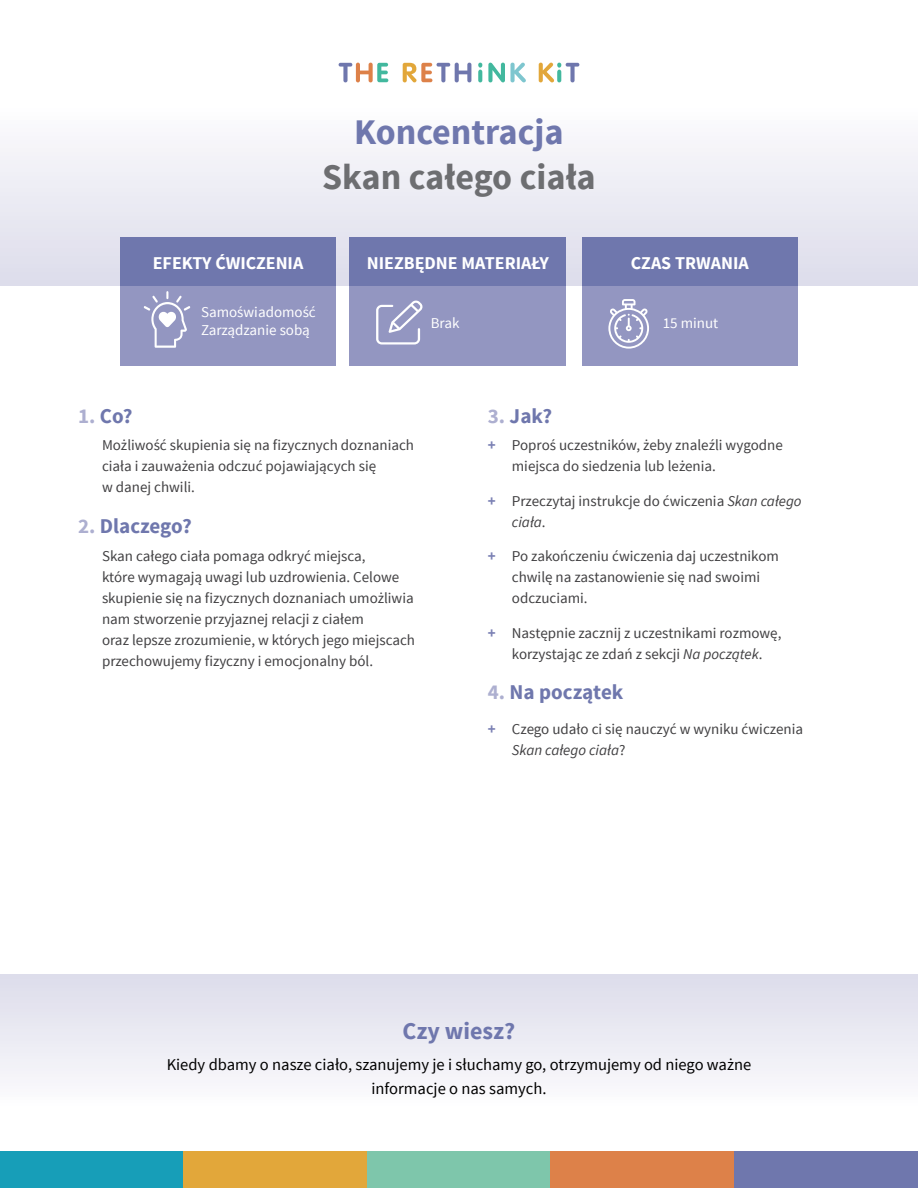
<style>
.page{position:relative;width:918px;height:1188px;background:#fff}
.page>*{position:absolute;margin:0;border:0;box-sizing:border-box;transform-origin:0 0}
.t1{font:700 36px "Source Sans Pro";color:#6d6e71}
.t2{font:700 36px "Source Sans Pro";color:#6f77ad}
.t3{font:700 24px "Source Sans Pro";color:#6f77ad}
.t4{font:700 21px "Source Sans Pro";color:#6f77ad}
.t5{font:700 18px "Source Sans Pro";color:#fff}
.t6{font:16.5px/24px "Source Sans Pro";color:#000;text-align:center}
.t7{font:15px/21px "Source Sans Pro";color:#414042}
.t8{font:15px/18px "Source Sans Pro";color:#fff}
.s1{color:#adafd0}
.s2{font-weight:700;color:#7b81b4}
.s3{font-style:italic}
</style>
<div class="page">
<svg style="left:0;top:974px;width:918px;height:103px"></svg>
<div style="left:0;top:1151px;width:184px;height:37px;background:#179eb8"></div>
<div style="left:184px;top:1151px;width:183px;height:37px;background:#e2a73a"></div>
<div style="left:367px;top:1151px;width:184px;height:37px;background:#7ec6ab"></div>
<div style="left:550px;top:1151px;width:184px;height:37px;background:#dd8149"></div>
<div style="left:734px;top:1151px;width:184px;height:37px;background:#6f77ad"></div>
<div style="left:0;top:0;width:918px;height:286px;background:linear-gradient(to bottom,#fff,#e0e0ed)"></div>
<svg style="left:403px;top:63px;width:68px;height:19px"></svg>
<svg style="left:488px;top:63px;width:38px;height:19px"></svg>
<svg style="left:478px;top:70px;width:4px;height:12px"></svg>
<svg style="left:478px;top:63px;width:4px;height:5px"></svg>
<svg style="left:539px;top:63px;width:40px;height:19px"></svg>
<svg style="left:339px;top:63px;width:49px;height:19px"></svg>
<div style="left:120px;top:237px;width:216px;height:129px;background:#6f77ad"></div>
<div style="left:120px;top:286px;width:216px;height:80px;background:#9396c1"></div>
<svg style="left:144px;top:291px;width:46px;height:57px"></svg>
<div style="left:350px;top:237px;width:216px;height:129px;background:#6f77ad"></div>
<div style="left:350px;top:286px;width:216px;height:80px;background:#9396c1"></div>
<div style="left:582px;top:237px;width:216px;height:129px;background:#6f77ad"></div>
<div style="left:582px;top:286px;width:216px;height:80px;background:#9396c1"></div>
<svg style="left:608px;top:299px;width:41px;height:50px"></svg>
<svg style="left:376px;top:300px;width:47px;height:45px"></svg>
<h1 class="t2" style="left:354px;top:109px;width:211px">Koncentracja</h1>
<h1 class="t1" style="left:322px;top:154px;width:275px">Skan całego ciała</h1>
<p class="t5" style="left:153px;top:251px;width:152px">EFEKTY ĆWICZENIA</p>
<p class="t5" style="left:367px;top:251px;width:184px">NIEZBĘDNE MATERIAŁY</p>
<p class="t8" style="left:201px;top:304px;width:116px">Samoświadomość<br>Zarządzanie sobą</p>
<p class="t8" style="left:431px;top:314px;width:30px">Brak</p>
<p class="t5" style="left:631px;top:251px;width:119px">CZAS TRWANIA</p>
<p class="t8" style="left:663px;top:314px;width:57px">15 minut</p>
<h3 class="t4" style="left:78px;top:402px;width:56px"><span class="s1">1.</span> Co?</h3>
<p class="t7" style="left:102px;top:435px;width:314px">Możliwość skupienia się na fizycznych doznaniach ciała i zauważenia odczuć pojawiających się<br>w danej chwili.</p>
<h3 class="t4" style="left:78px;top:512px;width:115px"><span class="s1">2.</span> Dlaczego?</h3>
<p class="t7" style="left:102px;top:545px;width:315px">Skan całego ciała pomaga odkryć miejsca,<br>które wymagają uwagi lub uzdrowienia. Celowe skupienie się na fizycznych doznaniach umożliwia nam stworzenie przyjaznej relacji z ciałem<br>oraz lepsze zrozumienie, w których jego miejscach przechowujemy fizyczny i emocjonalny ból.</p>
<h3 class="t4" style="left:488px;top:402px;width:66px"><span class="s1">3.</span> Jak?</h3>
<p class="t7" style="left:512px;top:435px;width:272px;text-indent:-24px"><span class="s2">+</span> Poproś uczestników, żeby znaleźli wygodne miejsca do siedzenia lub leżenia.</p>
<p class="t7" style="left:512px;top:491px;width:291px;text-indent:-24px"><span class="s2">+</span> Przeczytaj instrukcje do ćwiczenia <span class="s3">Skan całego ciała</span>.</p>
<p class="t7" style="left:512px;top:546px;width:269px;text-indent:-24px"><span class="s2">+</span> Po zakończeniu ćwiczenia daj uczestnikom chwilę na zastanowienie się nad swoimi odczuciami.</p>
<p class="t7" style="left:488px;top:623px;width:295px;text-align:center"><span class="s2">+</span> Następnie zacznij z uczestnikami rozmowę, korzystając ze zdań z sekcji <span class="s3">Na początek</span>.</p>
<h3 class="t4" style="left:488px;top:679px;width:137px"><span class="s1">4.</span> Na początek</h3>
<p class="t7" style="left:512px;top:719px;width:293px;text-indent:-24px"><span class="s2">+</span> Czego udało ci się nauczyć w wyniku ćwiczenia<br><span class="s3">Skan całego ciała</span>?</p>
<h2 class="t3" style="left:403px;top:1015px;width:114px">Czy wiesz?</h2>
<p class="t6" style="left:167px;top:1052px;width:586px">Kiedy dbamy o nasze ciało, szanujemy je i słuchamy go, otrzymujemy od niego ważne informacje o nas samych.</p>
</div>
